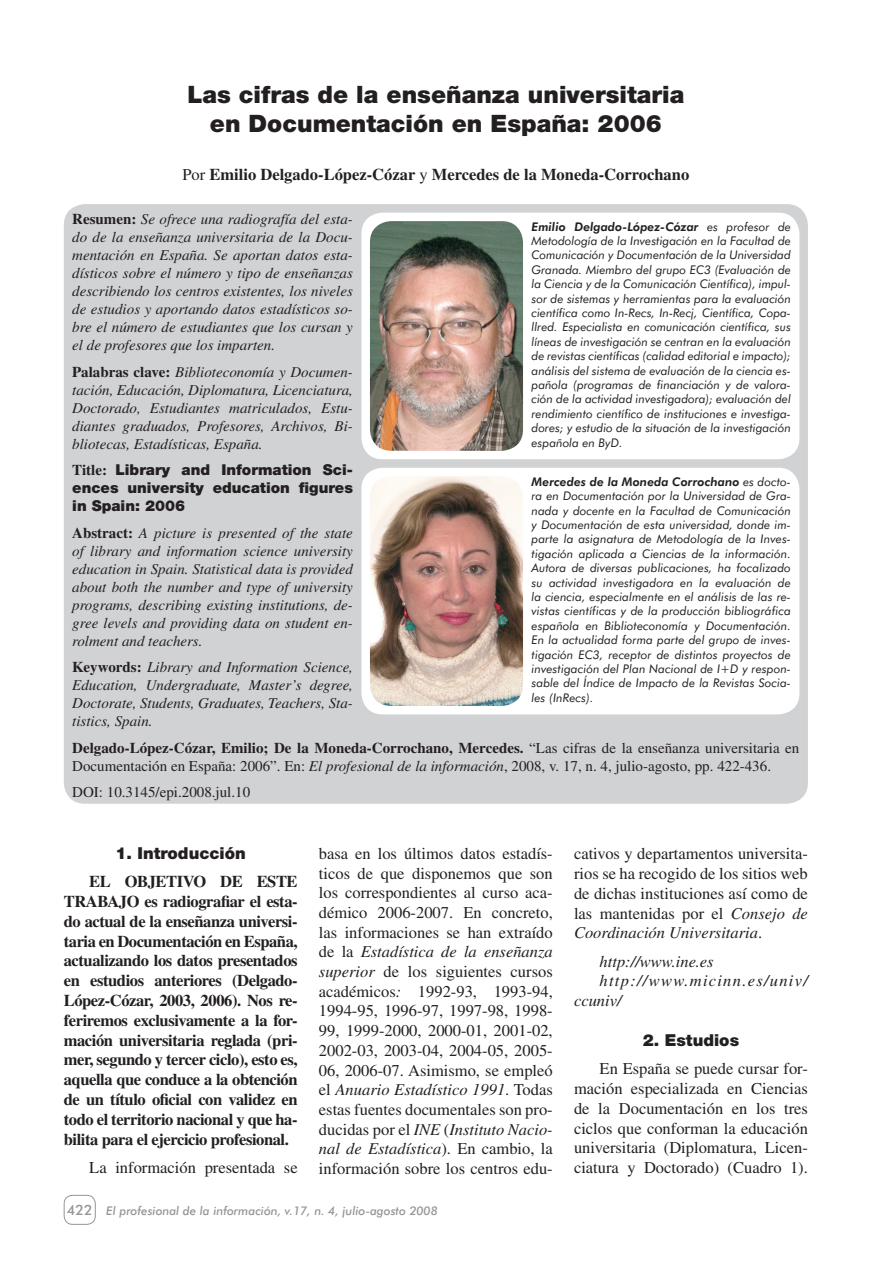
<style>
.page{position:relative;width:893px;height:1263px;background:#fff}
.page>*{position:absolute;margin:0;border:0;box-sizing:border-box;transform-origin:0 0}
.t1{font:900 24px/28.8px "Helvetica Neue";color:#231f20;text-align:center}
.t2{font:16.5px/19.6px "Times";color:#231f20;text-align:justify}
.t3{font:700 16.5px/19.8px "Times";letter-spacing:-.02em;color:#231f20;text-align:justify}
.t4{font:700 16.5px "Times";color:#231f20}
.t5{font:italic 16.5px "Times";letter-spacing:.075em;color:#231f20}
.t6{font:900 16.5px "Helvetica Neue";color:#231f20}
.t7{font:italic 16.5px "Times";color:#231f20}
.t8{font:italic 15px/18px "Times";color:#231f20;text-align:justify}
.t9{font:15px/18px "Times";color:#231f20}
.t10{font:900 15px/18px "Helvetica Neue";color:#231f20;text-align:justify}
.t11{font:500 14.25px "Futura BT";color:#939598}
.t12{font:italic 12px/14.4px "Futura BT";letter-spacing:.005em;color:#231f20;text-align:justify}
.t13{font:italic 500 12px "Futura BT";color:#939598}
.s1{font-weight:400}
.s2{font-weight:700;font-style:normal}
.s3{font-family:"Times";font-weight:700}
.s4{font-weight:700}
.s5{font-style:italic}
.s6{font-weight:800}
</style>
<div class="page">
<div style="left:64px;top:1195px;width:32px;height:30px;border:1px solid #939598;border-radius:9px"></div>
<div style="left:64px;top:204px;width:744px;height:600px;background:#d1d2d4;border-radius:21px"></div>
<div style="left:361px;top:213px;width:438px;height:246px;background:#fff;border-radius:21px"></div>
<img style="left:370px;top:221px;width:153px;height:230px;border-radius:21px">
<div style="left:361px;top:468px;width:438px;height:246px;background:#fff;border-radius:21px"></div>
<img style="left:370px;top:476px;width:153px;height:230px;border-radius:21px">
<h1 class="t1" style="left:187px;top:80px;width:498px">Las cifras de la enseñanza universitaria en Documentación en España: 2006</h1>
<h2 class="t4" style="left:182px;top:165px;width:508px"><span class="s1">Por</span> Emilio Delgado-López-Cózar <span class="s1">y</span> Mercedes de la Moneda-Corrochano</h2>
<p class="t8" style="left:72px;top:210px;width:282px"><span class="s2">Resumen:</span> Se ofrece una radiografía del esta&shy;do de la enseñanza universitaria de la Docu&shy;mentación en España. Se aportan datos esta&shy;dísticos sobre el número y tipo de enseñanzas describiendo los centros existentes, los niveles de estudios y aportando datos estadísticos so&shy;bre el número de estudiantes que los cursan y el de profesores que los imparten.</p>
<p class="t8" style="left:72px;top:363px;width:282px"><span class="s2">Palabras clave:</span> Biblioteconomía y Documen&shy;tación, Educación, Diplomatura, Licenciatura, Doctorado, Estudiantes matriculados, Estu&shy;diantes graduados, Profesores, Archivos, Bi&shy;bliotecas, Estadísticas, España.</p>
<p class="t10" style="left:72px;top:461px;width:282px"><span class="s3">Title:</span> Library and Information Sci&shy;ences university education figures in Spain: 2006</p>
<p class="t8" style="left:72px;top:524px;width:282px"><span class="s2">Abstract:</span> A picture is presented of the state of library and information science university education in Spain. Statistical data is provided about both the number and type of university programs, describing existing institutions, de&shy;gree levels and providing data on student en&shy;rolment and teachers.</p>
<p class="t8" style="left:72px;top:658px;width:282px"><span class="s2">Keywords:</span> Library and Information Science, Education, Undergraduate, Master’s degree, Doctorate, Students, Graduates, Teachers, Sta&shy;tistics, Spain.</p>
<p class="t9" style="left:72px;top:739px;width:729px"><span class="s4">Delgado-López-Cózar, Emilio; De la Moneda-Corrochano, Mercedes.</span> “Las cifras de la enseñanza universitaria en<br>Documentación en España: 2006”. En: <span class="s5">El profesional de la información</span>, 2008, v. 17, n. 4, julio-agosto, pp. 422-436.</p>
<p class="t9" style="left:72px;top:783px;width:179px">DOI: 10.3145/epi.2008.jul.10</p>
<p class="t12" style="left:531px;top:219px;width:261px"><span class="s6">Emilio Delgado-López-Cózar</span> es profesor de Metodología de la Investigación en la Facultad de Comunicación y Documentación de la Universidad Granada. Miembro del grupo EC3 (Evaluación de la Ciencia y de la Comunicación Científica), impul&shy;sor de sistemas y herramientas para la evaluación científica como In-Recs, In-Recj, Científica, Copa&shy;llred. Especialista en comunicación científica, sus líneas de investigación se centran en la evaluación de revistas científicas (calidad editorial e impacto); análisis del sistema de evaluación de la ciencia es&shy;pañola (programas de financiación y de valora&shy;ción de la actividad investigadora); evaluación del rendimiento científico de instituciones e investiga&shy;dores; y estudio de la situación de la investigación española en ByD.</p>
<p class="t12" style="left:531px;top:474px;width:261px"><span class="s6">Mercedes de la Moneda Corrochano</span> es docto&shy;ra en Documentación por la Universidad de Gra&shy;nada y docente en la Facultad de Comunicación y Documentación de esta universidad, donde im&shy;parte la asignatura de Metodología de la Inves&shy;tigación aplicada a Ciencias de la información.<br>Autora de diversas publicaciones, ha focalizado su actividad investigadora en la evaluación de la ciencia, especialmente en el análisis de las re&shy;vistas científicas y de la producción bibliográfica española en Biblioteconomía y Documentación.<br>En la actualidad forma parte del grupo de inves&shy;tigación EC3, receptor de distintos proyectos de investigación del Plan Nacional de I+D y respon&shy;sable del Índice de Impacto de la Revistas Socia&shy;les (InRecs).</p>
<h2 class="t6" style="left:116px;top:843px;width:132px">1. Introducción</h2>
<h2 class="t3" style="left:89px;top:871px;width:47px">El objetivo</h2>
<h2 class="t3" style="left:220px;top:871px;width:12px">de</h2>
<h2 class="t3" style="left:257px;top:871px;width:12px">este</h2>
<h2 class="t3" style="left:64px;top:891px;width:12px">trabajo</h2>
<p class="t3" style="left:64px;top:891px;width:235px;text-indent:81px">es radiografiar el esta&shy;do actual de la enseñanza universi&shy;taria en Documentación en España, actualizando los datos presentados en estudios anteriores (Delgado-López-Cózar, 2003, 2006). Nos re&shy;feriremos exclusivamente a la for&shy;mación universitaria reglada (pri&shy;mer, segundo y tercer ciclo), esto es, aquella que conduce a la obtención de un título oficial con validez en todo el territorio nacional y que ha&shy;bilita para el ejercicio profesional.</p>
<h2 class="t2" style="left:89px;top:1157px;width:210px">La información presentada se</h2>
<p class="t2" style="left:319px;top:844px;width:235px">basa en los últimos datos estadís&shy;ticos de que disponemos que son los correspondientes al curso aca&shy;démico 2006-2007. En concreto, las informaciones se han extraído de la <span class="s5">Estadística de la enseñanza superior</span> de los siguientes cursos académicos<span class="s5">:</span> 1992-93, 1993-94, 1994-95, 1996-97, 1997-98, 1998- 99, 1999-2000, 2000-01, 2001-02, 2002-03, 2003-04, 2004-05, 2005- 06, 2006-07. Asimismo, se empleó el <span class="s5">Anuario Estadístico 1991</span>. Todas estas fuentes documentales son pro&shy;ducidas por el <span class="s5">INE</span> (<span class="s5">Instituto Nacio&shy;nal de Estadística</span>). En cambio, la información sobre los centros edu-</p>
<h2 class="t2" style="left:574px;top:844px;width:235px">cativos y departamentos universita&shy;rios se ha recogido de los sitios web de dichas instituciones así como de las mantenidas por el <span class="s5">Consejo de Coordinación Universitaria</span>.</h2>
<h2 class="t7" style="left:600px;top:952px;width:116px">http://www.ine.es</h2>
<h2 class="t5" style="left:600px;top:972px;width:210px">http://www.micinn.es/univ/</h2>
<h2 class="t5" style="left:574px;top:992px;width:49px">ccuniv/</h2>
<h2 class="t6" style="left:643px;top:1030px;width:98px">2. Estudios</h2>
<h2 class="t2" style="left:574px;top:1059px;width:235px;text-indent:26px">En España se puede cursar for&shy;mación especializada en Ciencias de la Documentación en los tres ciclos que conforman la educación universitaria (Diplomatura, Licen&shy;ciatura y Doctorado) (Cuadro 1).</h2>
<p class="t11" style="left:67px;top:1201px;width:27px">422</p>
<p class="t13" style="left:106px;top:1203px;width:333px">El profesional de la información, v.17, n. 4, julio-agosto 2008</p>
</div>
